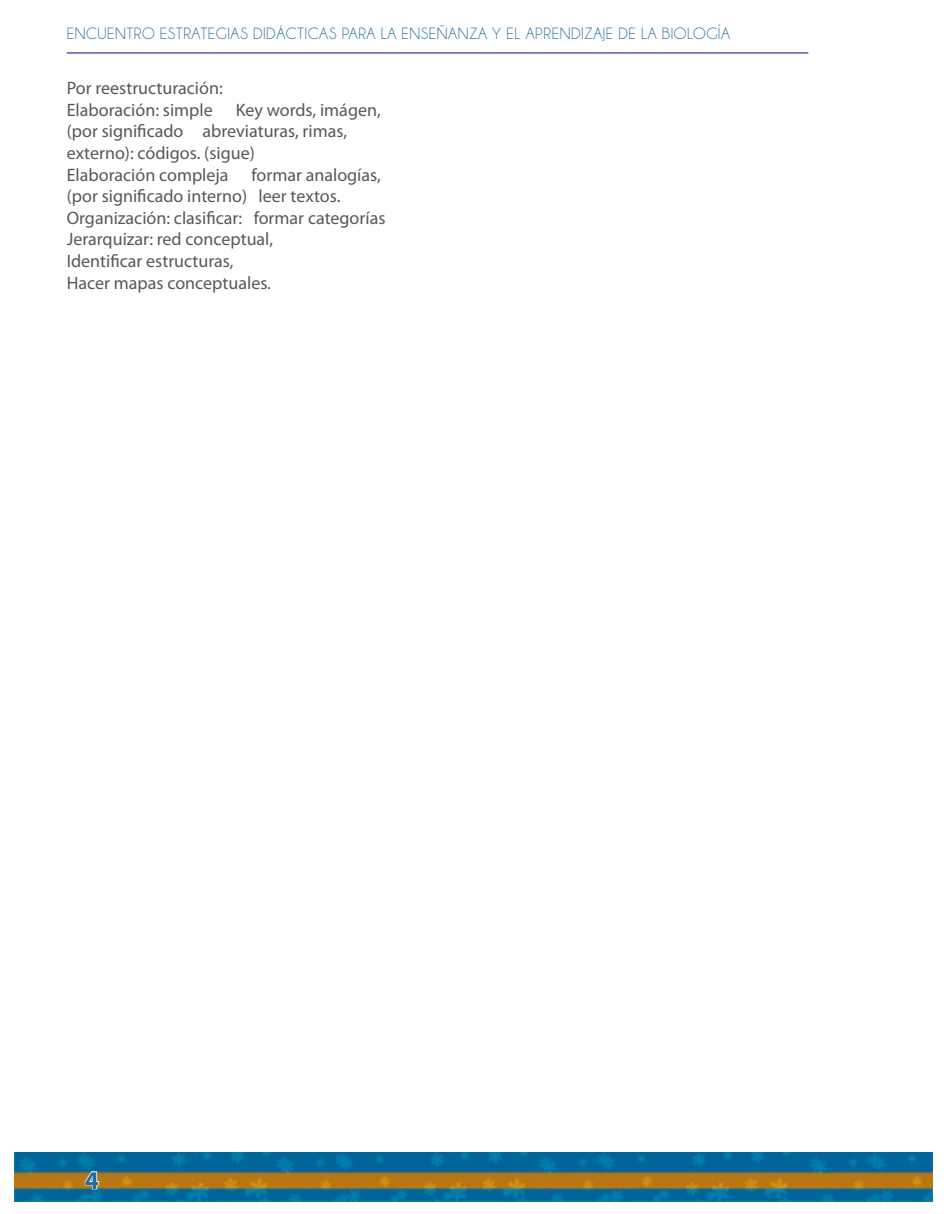
<style>
.page{position:relative;width:944px;height:1214px;background:#fff}
.page>*{position:absolute;margin:0;border:0;box-sizing:border-box;transform-origin:0 0}
.t1{font:700 25.5px "Myriad Pro";color:#216b9e}
.t2{font:18px "Myriad Pro";color:#57585a}
.t3{font:16.5px "Champagne&Limousines";letter-spacing:.03em;color:#216b9e}
</style>
<div class="page">
<img style="left:14px;top:1152px;width:918px;height:49px">
<svg style="left:84px;top:1170px;width:16px;height:20px"></svg>
<hr style="left:67px;top:53px;width:741px;height:1px;background:#000080">
<p class="t3" style="left:67px;top:24px;width:664px">ENCUENTRO ESTRATEGIAS DIDÁCTICAS PARA LA ENSEÑANZA Y EL APRENDIZAJE DE LA BIOLOGÍA</p>
<p class="t2" style="left:67px;top:77px;width:157px">Por reestructuración:</p>
<p class="t2" style="left:67px;top:99px;width:147px">Elaboración: simple</p>
<p class="t2" style="left:236px;top:99px;width:147px">Key words, imágen,</p>
<p class="t2" style="left:67px;top:120px;width:282px">(por significado abreviaturas, rimas,</p>
<p class="t2" style="left:67px;top:142px;width:190px">externo): códigos. (sigue)</p>
<p class="t2" style="left:67px;top:163px;width:163px">Elaboración compleja</p>
<p class="t2" style="left:251px;top:163px;width:131px">formar analogías,</p>
<p class="t2" style="left:67px;top:185px;width:275px">(por significado interno) leer textos.</p>
<p class="t2" style="left:67px;top:207px;width:320px">Organización: clasificar: formar categorías</p>
<p class="t2" style="left:67px;top:228px;width:208px">Jerarquizar: red conceptual,</p>
<p class="t2" style="left:67px;top:250px;width:168px">Identificar estructuras,</p>
<p class="t2" style="left:67px;top:271px;width:206px">Hacer mapas conceptuales.</p>
<h1 class="t1" style="left:85px;top:1163px;width:16px">4</h1>
</div>
